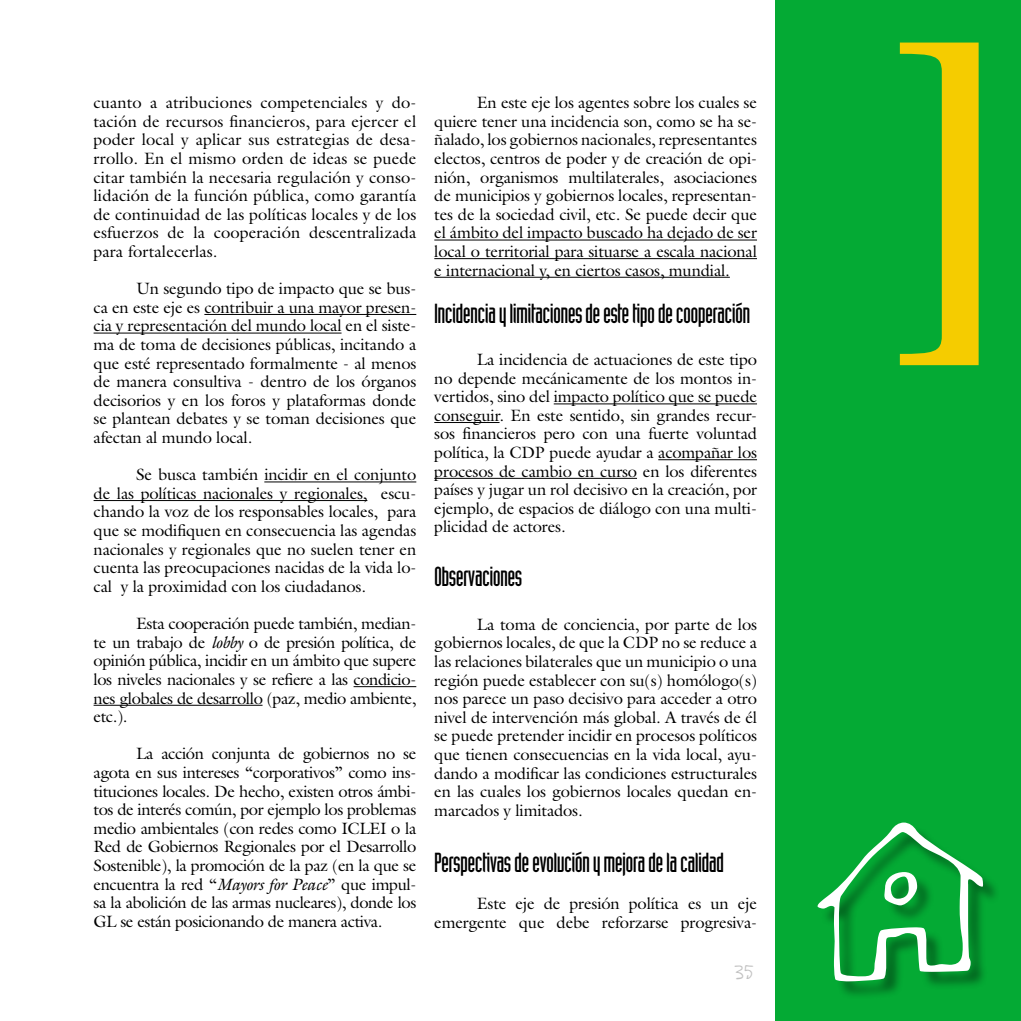
<style>
.page{position:relative;width:1021px;height:1021px;background:#fff}
.page>*{position:absolute;margin:0;border:0;box-sizing:border-box;transform-origin:0 0}
.t1{font:600 375px "Times";color:#f5cc00}
.t2{font:27px "Industria Solid";letter-spacing:-.025em;color:#000}
.t3{font:16.5px/18.6px "Galliard";letter-spacing:-.01em;color:#000;text-align:justify}
.t4{font:16.5px "Montevideo JTG";color:#c1c1c1}
.s1{font-style:italic}
</style>
<div class="page">
<div style="left:775px;top:0;width:245px;height:1020px;background:#04aa34"></div>
<div style="left:819px;top:824px;width:201px;height:196px;background:#000;opacity:.39"></div>
<hr style="left:204px;top:314px;width:212px;height:1px;background:#000">
<hr style="left:94px;top:332px;width:247px;height:1px;background:#000">
<hr style="left:264px;top:481px;width:152px;height:1px;background:#000">
<hr style="left:94px;top:500px;width:273px;height:1px;background:#000">
<hr style="left:353px;top:686px;width:63px;height:1px;background:#000">
<hr style="left:94px;top:704px;width:168px;height:1px;background:#000">
<hr style="left:434px;top:239px;width:323px;height:1px;background:#000">
<hr style="left:434px;top:258px;width:323px;height:1px;background:#000">
<hr style="left:434px;top:277px;width:295px;height:1px;background:#000">
<hr style="left:553px;top:403px;width:204px;height:1px;background:#000">
<hr style="left:434px;top:422px;width:65px;height:1px;background:#000">
<hr style="left:658px;top:459px;width:99px;height:1px;background:#000">
<hr style="left:434px;top:478px;width:203px;height:1px;background:#000">
<svg style="left:819px;top:824px;width:164px;height:157px"></svg>
<p class="t3" style="left:94px;top:93px;width:324px">cuanto a atribuciones competenciales y do&shy;tación de recursos financieros, para ejercer el poder local y aplicar sus estrategias de desa&shy;rrollo. En el mismo orden de ideas se puede citar también la necesaria regulación y conso&shy;lidación de la función pública, como garantía de continuidad de las políticas locales y de los esfuerzos de la cooperación descentralizada para fortalecerlas.</p>
<p class="t3" style="left:94px;top:279px;width:324px;text-indent:43px">Un segundo tipo de impacto que se bus&shy;ca en este eje es contribuir a una mayor presen&shy;cia y representación del mundo local en el siste&shy;ma de toma de decisiones públicas, incitando a que esté representado formalmente - al menos de manera consultiva - dentro de los órganos decisorios y en los foros y plataformas donde se plantean debates y se toman decisiones que afectan al mundo local.</p>
<p class="t3" style="left:94px;top:465px;width:324px;text-indent:43px">Se busca también incidir en el conjunto de las políticas nacionales y regionales, escu&shy;chando la voz de los responsables locales, para que se modifiquen en consecuencia las agendas nacionales y regionales que no suelen tener en cuenta las preocupaciones nacidas de la vida lo&shy;cal y la proximidad con los ciudadanos.</p>
<p class="t3" style="left:94px;top:614px;width:324px;text-indent:43px">Esta cooperación puede también, median&shy;te un trabajo de <span class="s1">lobby</span> o de presión política, de opinión pública, incidir en un ámbito que supere los niveles nacionales y se refiere a las condicio&shy;nes globales de desarrollo (paz, medio ambiente, etc.).</p>
<p class="t3" style="left:94px;top:744px;width:324px;text-indent:43px">La acción conjunta de gobiernos no se agota en sus intereses “corporativos” como ins&shy;tituciones locales. De hecho, existen otros ámbi&shy;tos de interés común, por ejemplo los problemas medio ambientales (con redes como ICLEI o la Red de Gobiernos Regionales por el Desarrollo Sostenible), la promoción de la paz (en la que se encuentra la red “<span class="s1">Mayors for Peace</span>” que impul&shy;sa la abolición de las armas nucleares), donde los GL se están posicionando de manera activa.</p>
<p class="t3" style="left:434px;top:93px;width:324px;text-indent:43px">En este eje los agentes sobre los cuales se quiere tener una incidencia son, como se ha se&shy;ñalado, los gobiernos nacionales, representantes electos, centros de poder y de creación de opi&shy;nión, organismos multilaterales, asociaciones de municipios y gobiernos locales, representan&shy;tes de la sociedad civil, etc. Se puede decir que el ámbito del impacto buscado ha dejado de ser local o territorial para situarse a escala nacional e internacional y, en ciertos casos, mundial.</p>
<h2 class="t2" style="left:434px;top:299px;width:318px">Incidencia y limitaciones de este tipo de cooperación</h2>
<p class="t3" style="left:434px;top:350px;width:324px;text-indent:43px">La incidencia de actuaciones de este tipo no depende mecánicamente de los montos in&shy;vertidos, sino del impacto político que se puede conseguir. En este sentido, sin grandes recur&shy;sos financieros pero con una fuerte voluntad política, la CDP puede ayudar a acompañar los procesos de cambio en curso en los diferentes países y jugar un rol decisivo en la creación, por ejemplo, de espacios de diálogo con una multi&shy;plicidad de actores.</p>
<h2 class="t2" style="left:434px;top:561px;width:89px">Observaciones</h2>
<p class="t3" style="left:434px;top:614px;width:324px;text-indent:43px">La toma de conciencia, por parte de los gobiernos locales, de que la CDP no se reduce a las relaciones bilaterales que un municipio o una región puede establecer con su(s) homólogo(s) nos parece un paso decisivo para acceder a otro nivel de intervención más global. A través de él se puede pretender incidir en procesos políticos que tienen consecuencias en la vida local, ayu&shy;dando a modificar las condiciones estructurales en las cuales los gobiernos locales quedan en&shy;marcados y limitados.</p>
<h2 class="t2" style="left:434px;top:847px;width:291px">Perspectivas de evolución y mejora de la calidad</h2>
<p class="t3" style="left:434px;top:893px;width:324px;text-align:right">Este eje de presión política es un eje emergente que debe reforzarse progresiva-</p>
<p class="t4" style="left:734px;top:958px;width:21px">35</p>
<h1 class="t1" style="left:1007px;top:460px;width:126px;rotate:-180deg">[</h1>
</div>
